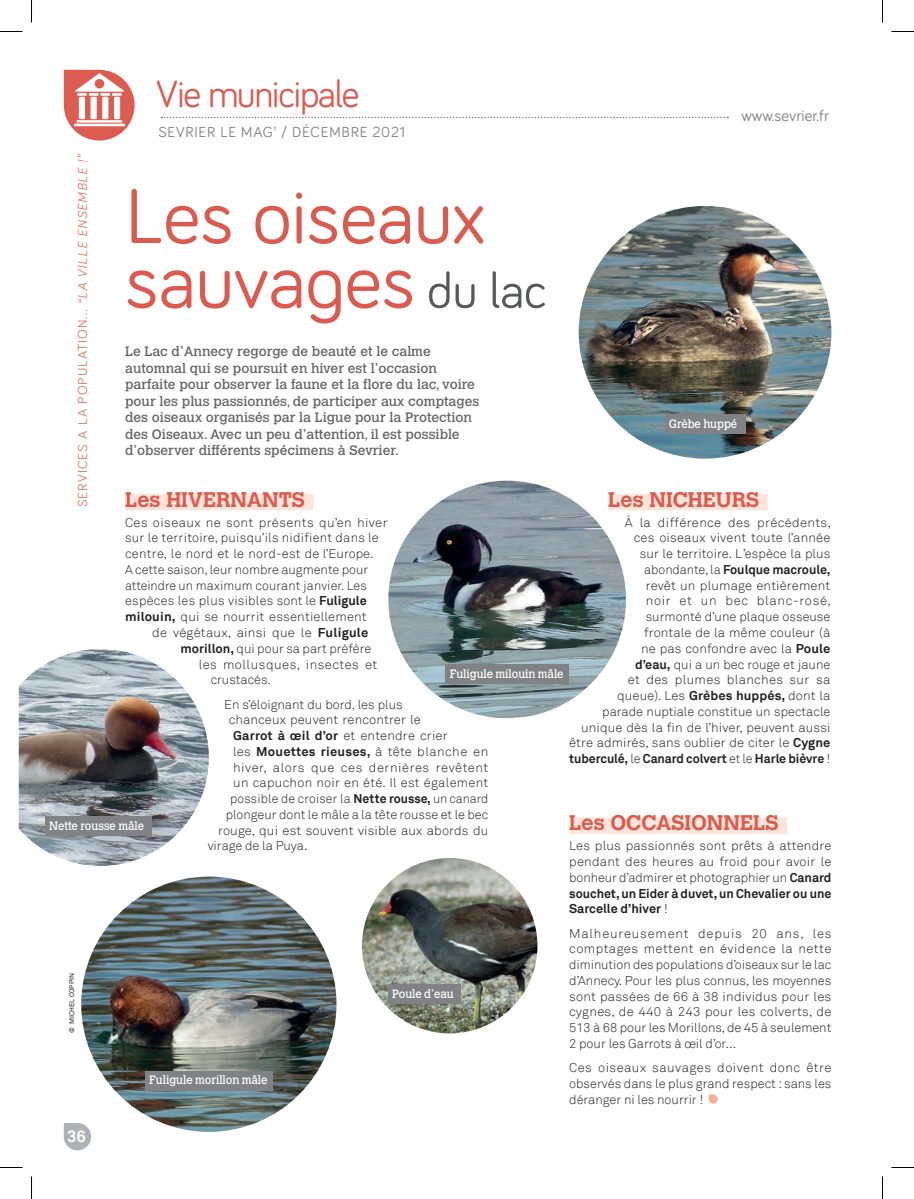
<style>
.page{position:relative;width:914px;height:1199px;background:#fff}
.page>*{position:absolute;margin:0;border:0;box-sizing:border-box;transform-origin:0 0}
.t1{font:79.5px/64.5px "Bariol";color:#db5b4e}
.t2{font:39px "Bariol";letter-spacing:-.03em;color:#db5b4e}
.t3{font:700 21px "Calvert MT Std";color:#db5b4e}
.t4{font:16.5px "Bariol";color:#808285}
.t5{font:700 16.5px "Akkurat";color:#fff}
.t6{font:15px "Bariol";letter-spacing:.05em;color:#808285}
.t7{font:13.5px/16.5px "Calvert MT Std";color:#636366}
.t8{font:13.5px "Bariol";letter-spacing:.08em;color:#e37a68}
.t9{font:300 12.75px/15.8px "Akkurat";letter-spacing:.005em;color:#231f20;text-align:justify}
.t10{font:300 12.75px "Akkurat";letter-spacing:.04em;color:#231f20}
.t11{font:300 12.75px "Akkurat";letter-spacing:.03em;color:#231f20}
.t12{font:300 12.75px "Akkurat";letter-spacing:.025em;color:#231f20}
.t13{font:300 12.75px "Akkurat";letter-spacing:.035em;color:#231f20}
.t14{font:12px "Calvert MT Std";letter-spacing:-.005em;color:#fff;scale:.93 1}
.t15{font:6.75px "Akkurat";color:#231f20}
.s1{font-style:italic}
.s2{font-size:51px;color:#57585a}
.s3{font-weight:700}
</style>
<div class="page">
<svg style="left:64px;top:1123px;width:27px;height:27px"></svg>
<img style="left:64px;top:70px;width:71px;height:70px">
<svg style="left:161px;top:117px;width:567px;height:1px"></svg>
<div style="left:125px;top:494px;width:188px;height:16px;background:#fde5db"></div>
<div style="left:608px;top:494px;width:159px;height:16px;background:#fde5db"></div>
<img style="left:388px;top:480px;width:238px;height:238px;border-radius:119px">
<img style="left:19px;top:649px;width:190px;height:216px">
<img style="left:578px;top:206px;width:253px;height:252px;border-radius:126px">
<div style="left:569px;top:817px;width:218px;height:16px;background:#fde5db"></div>
<svg style="left:708px;top:1094px;width:9px;height:9px"></svg>
<div style="left:664px;top:414px;width:81px;height:19px;background:#808285"></div>
<img style="left:362px;top:857px;width:175px;height:176px;border-radius:88px">
<div style="left:388px;top:984px;width:72px;height:19px;background:#808285"></div>
<div style="left:45px;top:816px;width:106px;height:19px;background:#808285"></div>
<div style="left:445px;top:664px;width:123px;height:19px;background:#808285"></div>
<img style="left:81px;top:876px;width:255px;height:255px;border-radius:128px">
<div style="left:145px;top:1070px;width:128px;height:20px;background:#808285"></div>
<svg style="left:0;top:31px;width:22px;height:1px"></svg>
<svg style="left:891px;top:31px;width:22px;height:1px"></svg>
<svg style="left:0;top:1167px;width:22px;height:1px"></svg>
<svg style="left:891px;top:1167px;width:22px;height:1px"></svg>
<svg style="left:31px;top:0;width:1px;height:22px"></svg>
<svg style="left:31px;top:1176px;width:1px;height:22px"></svg>
<svg style="left:882px;top:0;width:1px;height:22px"></svg>
<svg style="left:882px;top:1176px;width:1px;height:22px"></svg>
<h2 class="t2" style="left:157px;top:68px;width:204px">Vie municipale</h2>
<p class="t6" style="left:158px;top:121px;width:248px">SEVRIER LE MAG’ / DÉCEMBRE 2021</p>
<p class="t4" style="left:741px;top:104px;width:89px">www.sevrier.fr</p>
<p class="t8" style="left:73px;top:507px;width:355px;rotate:-90deg">SERVICES A LA POPULATION… <span class="s1">“LA VILLE ENSEMBLE !”</span></p>
<h1 class="t1" style="left:125px;top:180px;width:423px">Les oiseaux sauvages <span class="s2">du lac</span></h1>
<p class="t7" style="left:125px;top:343px;width:355px">Le Lac d’Annecy regorge de beauté et le calme automnal qui se poursuit en hiver est l’occasion parfaite pour observer la faune et la flore du lac, voire pour les plus passionnés, de participer aux comptages des oiseaux organisés par la Ligue pour la Protection des Oiseaux. Avec un peu d’attention, il est possible d’observer différents spécimens à Sevrier.</p>
<p class="t14" style="left:668px;top:416px;width:75px">Grèbe huppé</p>
<h3 class="t3" style="left:608px;top:486px;width:152px">Les NICHEURS</h3>
<p class="t9" style="left:569px;top:514px;width:263px;text-align:right">À la différence des précédents,<br>ces oiseaux vivent toute l’année<br>sur le territoire. L’espèce la plus<br>abondante, la <span class="s3">Foulque macroule,<br></span>revêt un plumage entièrement<br>noir et un bec blanc-rosé,<br>surmonté d’une plaque osseuse<br>frontale de la même couleur (à<br>ne pas confondre avec la <span class="s3">Poule<br>d’eau,</span> qui a un bec rouge et jaune<br>et des plumes blanches sur sa<br>queue). Les <span class="s3">Grèbes huppés,</span> dont la<br>parade nuptiale constitue un spectacle unique dès la fin de l’hiver, peuvent aussi être admirés, sans oublier de citer le <span class="s3">Cygne tuberculé,</span> le <span class="s3">Canard colvert</span> et le <span class="s3">Harle bièvre</span> !</p>
<h3 class="t3" style="left:125px;top:486px;width:181px">Les HIVERNANTS</h3>
<p class="t11" style="left:125px;top:514px;width:264px">Ces oiseaux ne sont présents qu’en hiver</p>
<p class="t9" style="left:125px;top:530px;width:255px">sur le territoire, puisqu’ils nidifient dans le</p>
<p class="t9" style="left:125px;top:546px;width:250px">centre, le nord et le nord-est de l’Europe.</p>
<p class="t9" style="left:125px;top:562px;width:245px">A cette saison, leur nombre augmente pour</p>
<p class="t9" style="left:125px;top:577px;width:243px">atteindre un maximum courant janvier. Les</p>
<p class="t9" style="left:125px;top:593px;width:243px">espèces les plus visibles sont le <span class="s3">Fuligule</span></p>
<p class="t9" style="left:125px;top:609px;width:243px"><span class="s3">milouin,</span> qui se nourrit essentiellement</p>
<p class="t9" style="left:152px;top:625px;width:218px">de végétaux, ainsi que le <span class="s3">Fuligule</span></p>
<p class="t9" style="left:181px;top:640px;width:192px"><span class="s3">morillon,</span> qui pour sa part préfère</p>
<p class="t10" style="left:199px;top:656px;width:180px">les mollusques, insectes et</p>
<p class="t9" style="left:211px;top:672px;width:62px">crustacés.</p>
<p class="t9" style="left:224px;top:696px;width:180px">En s’éloignant du bord, les plus</p>
<p class="t9" style="left:229px;top:712px;width:194px">chanceux peuvent rencontrer le</p>
<p class="t9" style="left:233px;top:728px;width:216px"><span class="s3">Garrot à œil d’or</span> et entendre crier</p>
<p class="t13" style="left:233px;top:743px;width:256px">les <span class="s3">Mouettes rieuses,</span> à tête blanche en</p>
<p class="t10" style="left:233px;top:759px;width:257px">hiver, alors que ces dernières revêtent</p>
<p class="t12" style="left:233px;top:775px;width:256px">un capuchon noir en été. Il est également</p>
<p class="t9" style="left:230px;top:791px;width:260px">possible de croiser la <span class="s3">Nette rousse,</span> un canard</p>
<p class="t9" style="left:226px;top:806px;width:264px">plongeur dont le mâle a la tête rousse et le bec</p>
<p class="t9" style="left:218px;top:822px;width:272px">rouge, qui est souvent visible aux abords du</p>
<p class="t9" style="left:208px;top:838px;width:101px">virage de la Puya.</p>
<p class="t14" style="left:449px;top:666px;width:124px">Fuligule milouin mâle</p>
<h3 class="t3" style="left:569px;top:809px;width:211px">Les OCCASIONNELS</h3>
<p class="t9" style="left:569px;top:838px;width:264px">Les plus passionnés sont prêts à attendre pendant des heures au froid pour avoir le bonheur d’admirer et photographier un <span class="s3">Canard souchet, un Eider à duvet, un Chevalier ou une Sarcelle d’hiver</span> !</p>
<p class="t9" style="left:569px;top:925px;width:264px">Malheureusement depuis 20 ans, les comptages mettent en évidence la nette diminution des populations d’oiseaux sur le lac d’Annecy. Pour les plus connus, les moyennes sont passées de 66 à 38 individus pour les cygnes, de 440 à 243 pour les colverts, de 513 à 68 pour les Morillons, de 45 à seulement 2 pour les Garrots à œil d’or…</p>
<p class="t9" style="left:569px;top:1059px;width:264px">Ces oiseaux sauvages doivent donc être observés dans le plus grand respect : sans les déranger ni les nourrir !</p>
<p class="t14" style="left:49px;top:818px;width:104px">Nette rousse mâle</p>
<p class="t15" style="left:68px;top:1033px;width:62px;rotate:-90deg">© MICHEL COPPIN</p>
<p class="t14" style="left:392px;top:986px;width:68px">Poule d’eau</p>
<p class="t14" style="left:149px;top:1072px;width:128px">Fuligule morillon mâle</p>
<p class="t5" style="left:67px;top:1125px;width:20px">36</p>
</div>
